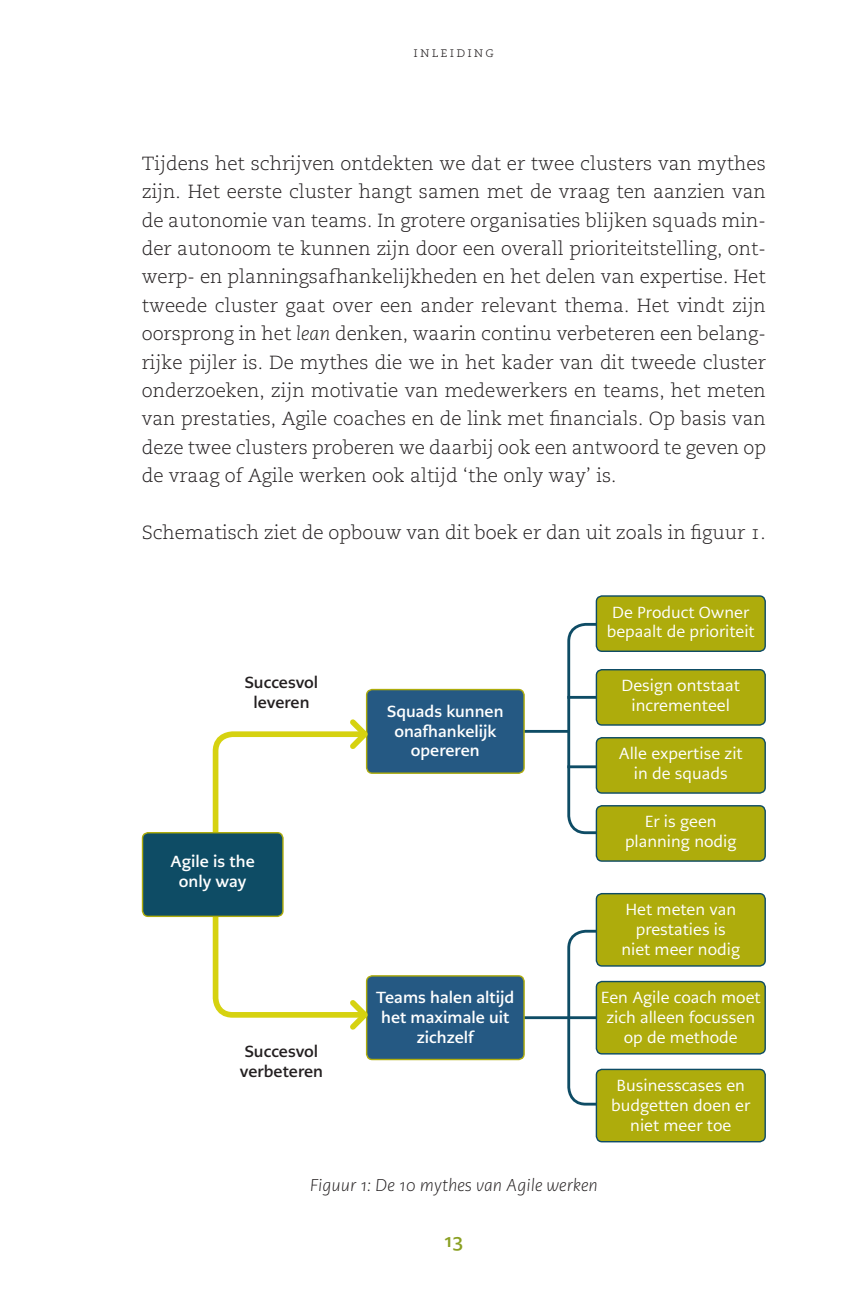
<style>
.page{position:relative;width:851px;height:1304px;background:#fff}
.page>*{position:absolute;margin:0;border:0;box-sizing:border-box;transform-origin:0 0}
.t1{font:19px/28.4px "Caecilia Light Os F";color:#231f20;text-align:justify}
.t2{font:700 19px "PMN Caecilia Sans Text";color:#8aa022}
.t3{font:italic 300 17px "PMN Caecilia Sans Text";color:#231f20}
.t4{font:16px/19.8px "PMN Caecilia Sans Text";color:#fff;text-align:center}
.t5{font:700 16px/19.8px "PMN Caecilia Sans Text";color:#fff;text-align:center}
.t6{font:700 16px/19.8px "PMN Caecilia Sans Text";color:#231f20;text-align:center}
.t7{font:14px "Caecilia Light SC";letter-spacing:.15em;color:#231f20}
.s1{font-family:"Caecilia Light Italic Os F"}
</style>
<div class="page">
<svg style="left:565px;top:622px;width:33px;height:213px"></svg>
<svg style="left:565px;top:929px;width:173px;height:177px"></svg>
<svg style="left:210px;top:731px;width:158px;height:287px"></svg>
<div style="left:142px;top:833px;width:141px;height:83px;background:#0e4c65;border-radius:6px"></div>
<div style="left:142px;top:832px;width:141px;height:85px;border:1px solid #aeac0c;border-radius:6px"></div>
<hr style="left:506px;top:730px;width:62px;height:3px;background:#0e4c65">
<hr style="left:567px;top:696px;width:45px;height:3px;background:#0e4c65">
<hr style="left:567px;top:765px;width:45px;height:3px;background:#0e4c65">
<hr style="left:513px;top:1016px;width:109px;height:3px;background:#0e4c65">
<div style="left:366px;top:690px;width:158px;height:83px;background:#255983;border-radius:6px"></div>
<div style="left:366px;top:689px;width:158px;height:85px;border:1px solid #aeac0c;border-radius:6px"></div>
<div style="left:366px;top:976px;width:158px;height:83px;background:#255983;border-radius:6px"></div>
<div style="left:366px;top:975px;width:158px;height:85px;border:1px solid #aeac0c;border-radius:6px"></div>
<div style="left:596px;top:894px;width:169px;height:72px;background:#aeac0c;border-radius:6px"></div>
<div style="left:595px;top:893px;width:170px;height:74px;border:1px solid #0e4c65;border-radius:6px"></div>
<div style="left:596px;top:981px;width:169px;height:73px;background:#aeac0c;border-radius:6px"></div>
<div style="left:595px;top:981px;width:170px;height:73px;border:1px solid #0e4c65;border-radius:6px"></div>
<div style="left:596px;top:1069px;width:169px;height:73px;background:#aeac0c;border-radius:6px"></div>
<div style="left:595px;top:1069px;width:170px;height:73px;border:1px solid #0e4c65;border-radius:6px"></div>
<svg style="left:345px;top:714px;width:23px;height:40px"></svg>
<svg style="left:345px;top:995px;width:23px;height:40px"></svg>
<div style="left:596px;top:596px;width:169px;height:55px;background:#aeac0c;border-radius:6px"></div>
<div style="left:595px;top:595px;width:170px;height:57px;border:1px solid #0e4c65;border-radius:6px"></div>
<div style="left:596px;top:670px;width:169px;height:55px;background:#aeac0c;border-radius:6px"></div>
<div style="left:595px;top:669px;width:170px;height:57px;border:1px solid #0e4c65;border-radius:6px"></div>
<div style="left:596px;top:738px;width:169px;height:55px;background:#aeac0c;border-radius:6px"></div>
<div style="left:595px;top:737px;width:170px;height:57px;border:1px solid #0e4c65;border-radius:6px"></div>
<div style="left:596px;top:806px;width:169px;height:55px;background:#aeac0c;border-radius:6px"></div>
<div style="left:595px;top:805px;width:170px;height:57px;border:1px solid #0e4c65;border-radius:6px"></div>
<p class="t7" style="left:413px;top:44px;width:82px">inleiding</p>
<p class="t1" style="left:142px;top:150px;width:625px">Tijdens het schrijven ontdekten we dat er twee clusters van mythes zijn. Het eerste cluster hangt samen met de vraag ten aanzien van de autonomie van teams. In grotere organisaties blijken squads min&shy;der autonoom te kunnen zijn door een overall prioriteitstelling, ont&shy;werp- en planningsafhankelijkheden en het delen van expertise. Het tweede cluster gaat over een ander relevant thema. Het vindt zijn oorsprong in het <span class="s1">lean</span> denken, waarin continu verbeteren een belang&shy;rijke pijler is. De mythes die we in het kader van dit tweede cluster onderzoeken, zijn motivatie van medewerkers en teams, het meten van prestaties, Agile coaches en de link met financials. Op basis van deze twee clusters proberen we daarbij ook een antwoord te geven op de vraag of Agile werken ook altijd ‘the only way’ is.</p>
<p class="t1" style="left:142px;top:518px;width:625px">Schematisch ziet de opbouw van dit boek er dan uit zoals in figuur 1.</p>
<p class="t6" style="left:245px;top:673px;width:75px">Succesvol leveren</p>
<p class="t5" style="left:170px;top:851px;width:86px">Agile is the only way</p>
<p class="t6" style="left:240px;top:1041px;width:85px;text-align:left">Succesvol verbeteren</p>
<p class="t5" style="left:387px;top:701px;width:118px">Squads kunnen onafhankelijk opereren</p>
<p class="t5" style="left:376px;top:987px;width:140px">Teams halen altijd het maximale uit zichzelf</p>
<p class="t4" style="left:606px;top:602px;width:149px">De Product Owner bepaalt de prioriteit</p>
<p class="t4" style="left:621px;top:676px;width:120px">Design ontstaat incrementeel</p>
<p class="t4" style="left:618px;top:744px;width:125px">Alle expertise zit in de squads</p>
<p class="t4" style="left:625px;top:812px;width:113px">Er is geen planning nodig</p>
<p class="t4" style="left:621px;top:900px;width:120px">Het meten van prestaties is niet meer nodig</p>
<p class="t4" style="left:600px;top:987px;width:161px">Een Agile coach moet zich alleen focussen op de methode</p>
<p class="t4" style="left:611px;top:1075px;width:140px">Businesscases en budgetten doen er niet meer toe</p>
<p class="t3" style="left:310px;top:1175px;width:289px">Figuur 1: De 10 mythes van Agile werken</p>
<p class="t2" style="left:444px;top:1228px;width:21px">13</p>
</div>
